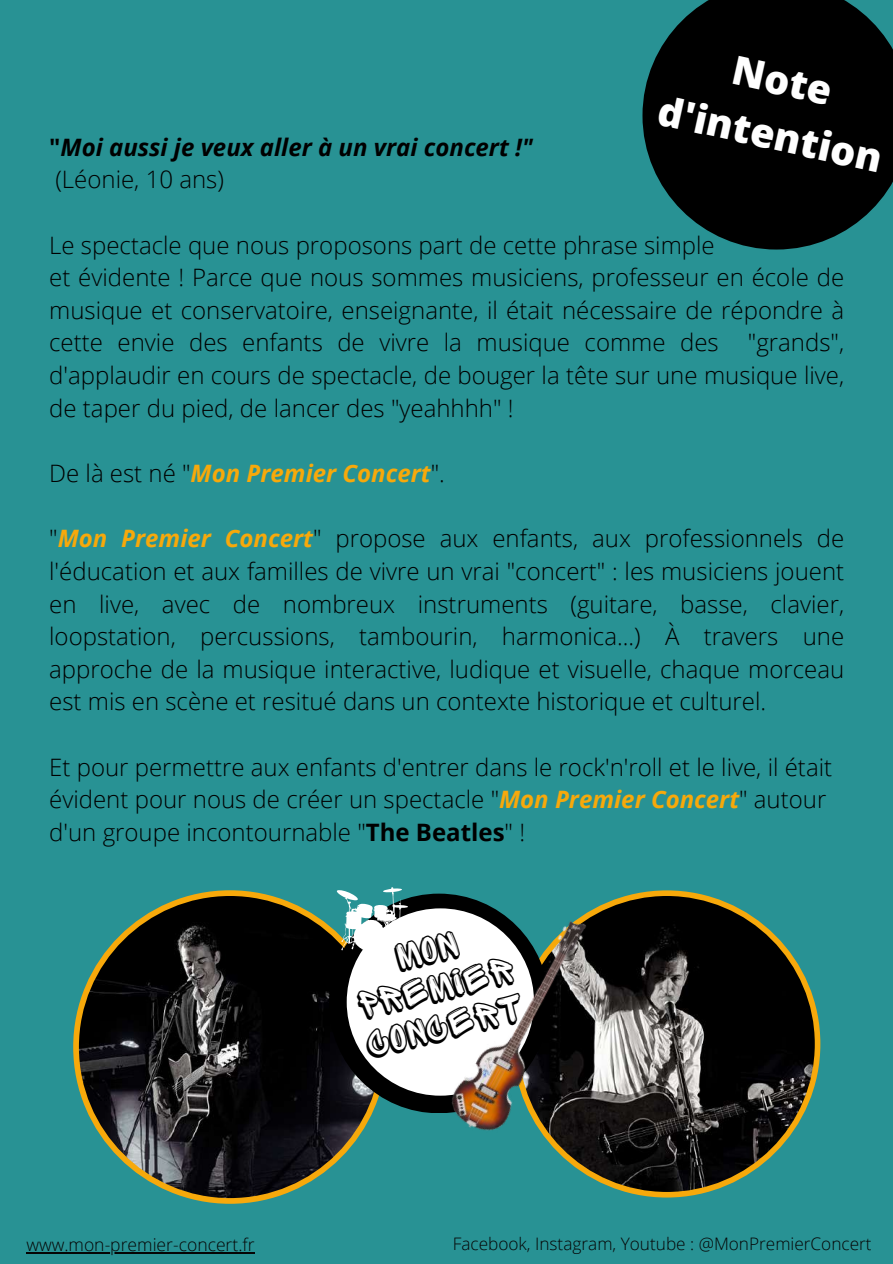
<style>
.page{position:relative;width:893px;height:1264px;background:#fff}
.page>*{position:absolute;margin:0;border:0;box-sizing:border-box;transform-origin:0 0}
.t1{font:800 39.6px "Open Sans";color:#fefefe}
.t2{font:38.55px/38.8px "Sprite Graffiti Shadow";color:#000;text-align:center}
.t3{font:300 24px/32.7px "Open Sans";color:#000}
.t4{font:italic 700 24px "Open Sans";color:#000}
.t5{font:italic 700 24px "Open Sans";color:#f7a90b}
.t6{font:300 17.55px "Open Sans";color:#050404}
.t7{font:300 17.25px "Open Sans";color:#050404}
.s1{font-style:normal}
.s2{font-weight:300;font-style:normal;color:#000}
.s3{font-weight:700;font-style:italic;color:#f7a90b}
.s4{font-weight:700}
</style>
<div class="page">
<div style="left:0;top:0;width:892px;height:1263px;background:#289294"></div>
<svg style="left:642px;top:0;width:250px;height:249px;fill:#000"></svg>
<svg style="left:73px;top:890px;width:313px;height:313px"></svg>
<svg style="left:550px;top:890px;width:270px;height:307px"></svg>
<div style="left:329px;top:893px;width:219px;height:220px;background:#000;border-radius:50%"></div>
<div style="left:347px;top:908px;width:187px;height:187px;background:#fff;border-radius:50%"></div>
<svg style="left:329px;top:887px;width:81px;height:66px"></svg>
<img style="left:434px;top:902px;width:173px;height:242px">
<hr style="left:26px;top:1252px;width:228px;height:1px;background:#050404">
<p class="t4" style="left:49px;top:130px;width:485px"><span class="s1">"</span>Moi aussi je veux aller à un vrai concert !"</p>
<p class="t3" style="left:55px;top:162px;width:170px">(Léonie, 10 ans)</p>
<h1 class="t1" style="left:738px;top:42px;width:103px;rotate:12deg">Note</h1>
<h1 class="t1" style="left:664px;top:83px;width:230px;rotate:12deg">d'intention</h1>
<p class="t3" style="left:49px;top:228px;width:796px">Le spectacle que nous proposons part de cette phrase simple<br>et évidente ! Parce que nous sommes musiciens, professeur en école de musique et conservatoire, enseignante, il était nécessaire de répondre à cette envie des enfants de vivre la musique comme des "grands", d'applaudir en cours de spectacle, de bouger la tête sur une musique live, de taper du pied, de lancer des "yeahhhh" !</p>
<p class="t5" style="left:49px;top:456px;width:397px"><span class="s2">De là est né "</span>Mon Premier Concert<span class="s2">".</span></p>
<p class="t3" style="left:49px;top:521px;width:796px;text-align:justify">"<span class="s3">Mon Premier Concert</span>" propose aux enfants, aux professionnels de l'éducation et aux familles de vivre un vrai "concert" : les musiciens jouent en live, avec de nombreux instruments (guitare, basse, clavier, loopstation, percussions, tambourin, harmonica...) À travers une approche de la musique interactive, ludique et visuelle, chaque morceau est mis en scène et resitué dans un contexte historique et culturel.</p>
<p class="t3" style="left:49px;top:750px;width:784px">Et pour permettre aux enfants d'entrer dans le rock'n'roll et le live, il était évident pour nous de créer un spectacle "<span class="s3">Mon Premier Concert</span>" autour d'un groupe incontournable "<span class="s4">The Beatles</span>" !</p>
<h2 class="t2" style="left:343px;top:951px;width:161px;rotate:-14deg">mon premier concert</h2>
<p class="t6" style="left:26px;top:1232px;width:230px">www.mon-premier-concert.fr</p>
<p class="t7" style="left:453px;top:1231px;width:420px">Facebook, Instagram, Youtube : @MonPremierConcert</p>
</div>
